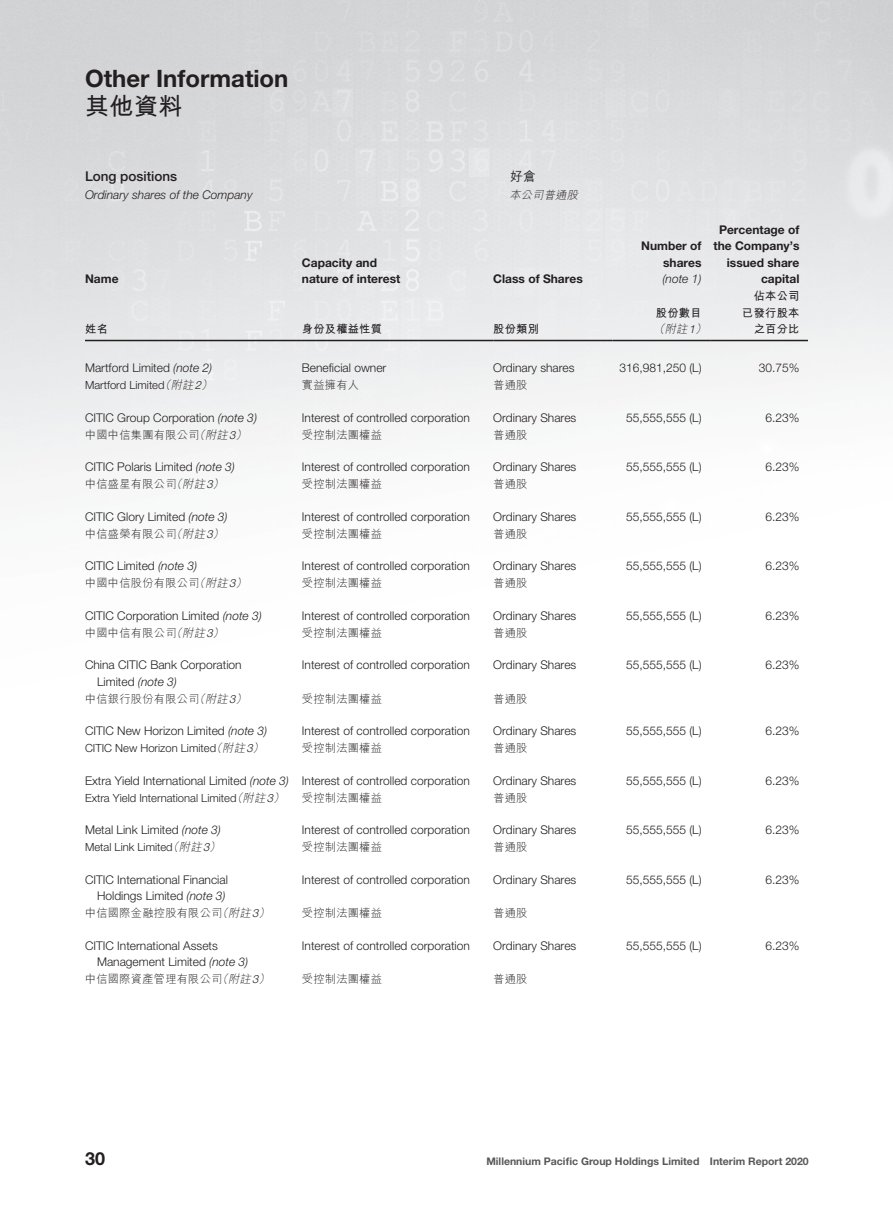
<style>
.page{position:relative;width:893px;height:1212px;background:#fff}
.page>*{position:absolute;margin:0;border:0;box-sizing:border-box;transform-origin:0 0}
.t1{font:700 24px "Helvetica Neue LT Std";color:#231f20}
.t2{font:700 24px "M Hei HK";color:#231f20}
.t3{font:700 18px "Helvetica Neue LT Std";color:#231f20}
.t4{font:500 13.5px "Helvetica Neue LT Std";color:#231f20}
.t5{font:500 12.75px "M Hei HK";color:#231f20}
.t6{font:300 12px/16.5px "Helvetica Neue LT Std";color:#231f20}
.t7{font:700 12px/16.5px "Helvetica Neue LT Std";color:#231f20;text-align:right}
.t8{font:italic 300 12px "Helvetica Neue LT Std";color:#231f20}
.t9{font:300 11.25px "M Hei HK";letter-spacing:.02em;color:#231f20}
.t10{font:300 11.25px "Helvetica Neue LT Std";color:#231f20}
.t11{font:700 11.25px/16.5px "M Hei HK";letter-spacing:.02em;color:#231f20}
.t12{font:italic 300 11.25px "M Hei HK";color:#231f20}
.t13{font:700 10.5px "Helvetica Neue LT Std";color:#57585a}
.s1{font-weight:300;font-style:italic}
.s2{font-family:"Helvetica Neue LT Std";font-weight:300;font-style:italic}
.s3{font-style:italic}
.s4{font-family:"M Hei HK";font-style:italic}
.s5{font-family:"Helvetica Neue LT Std";font-style:italic}
</style>
<div class="page">
<hr style="left:85px;top:340px;width:217px;height:1px;background:#231f20">
<hr style="left:302px;top:340px;width:191px;height:1px;background:#231f20">
<hr style="left:493px;top:340px;width:119px;height:1px;background:#231f20">
<hr style="left:612px;top:340px;width:98px;height:1px;background:#231f20">
<hr style="left:710px;top:340px;width:98px;height:1px;background:#231f20">
<h1 class="t1" style="left:85px;top:63px;width:205px">Other Information</h1>
<h1 class="t2" style="left:85px;top:89px;width:99px">其他資料</h1>
<p class="t4" style="left:85px;top:168px;width:94px">Long positions</p>
<p class="t8" style="left:85px;top:188px;width:169px">Ordinary shares of the Company</p>
<p class="t7" style="left:85px;top:270px;width:35px">Name</p>
<p class="t7" style="left:302px;top:254px;width:100px;text-align:left">Capacity and nature of interest</p>
<p class="t5" style="left:510px;top:168px;width:27px">好倉</p>
<p class="t12" style="left:509px;top:190px;width:72px">本公司普通股</p>
<p class="t7" style="left:493px;top:270px;width:91px">Class of Shares</p>
<p class="t11" style="left:85px;top:320px;width:24px">姓名</p>
<p class="t11" style="left:302px;top:320px;width:82px">身份及權益性質</p>
<p class="t11" style="left:493px;top:320px;width:47px">股份類別</p>
<p class="t7" style="left:641px;top:237px;width:62px">Number of shares</p>
<p class="t8" style="left:662px;top:272px;width:41px">(note 1)</p>
<p class="t11" style="left:653px;top:304px;width:57px">股份數目<span class="s1">（附註</span><span class="s2">1</span><span class="s1">）</span></p>
<p class="t7" style="left:713px;top:221px;width:88px">Percentage of the Company’s issued share capital</p>
<p class="t11" style="left:742px;top:287px;width:59px;text-align:right">佔本公司已發行股本之百分比</p>
<p class="t6" style="left:85px;top:359px;width:129px">Martford Limited <span class="s3">(note 2)</span></p>
<p class="t6" style="left:302px;top:359px;width:86px">Beneficial owner</p>
<p class="t6" style="left:493px;top:359px;width:83px">Ordinary shares</p>
<p class="t6" style="left:619px;top:359px;width:84px">316,981,250 (L)</p>
<p class="t6" style="left:759px;top:359px;width:42px">30.75%</p>
<p class="t10" style="left:85px;top:378px;width:131px">Martford Limited<span class="s4">（附註</span><span class="s3">2</span><span class="s4">）</span></p>
<p class="t9" style="left:302px;top:379px;width:59px">實益擁有人</p>
<p class="t9" style="left:493px;top:379px;width:36px">普通股</p>
<p class="t6" style="left:85px;top:409px;width:174px">CITIC Group Corporation <span class="s3">(note 3)</span></p>
<p class="t6" style="left:302px;top:409px;width:170px">Interest of controlled corporation</p>
<p class="t6" style="left:493px;top:409px;width:85px">Ordinary Shares</p>
<p class="t6" style="left:626px;top:409px;width:77px">55,555,555 (L)</p>
<p class="t6" style="left:765px;top:409px;width:36px">6.23%</p>
<p class="t9" style="left:85px;top:429px;width:166px">中國中信集團有限公司<span class="s3">（附註</span><span class="s5">3</span><span class="s3">）</span></p>
<p class="t9" style="left:302px;top:429px;width:82px">受控制法團權益</p>
<p class="t9" style="left:493px;top:429px;width:36px">普通股</p>
<p class="t6" style="left:85px;top:458px;width:152px">CITIC Polaris Limited <span class="s3">(note 3)</span></p>
<p class="t6" style="left:302px;top:458px;width:170px">Interest of controlled corporation</p>
<p class="t6" style="left:493px;top:458px;width:85px">Ordinary Shares</p>
<p class="t6" style="left:626px;top:458px;width:77px">55,555,555 (L)</p>
<p class="t6" style="left:765px;top:458px;width:36px">6.23%</p>
<p class="t9" style="left:85px;top:478px;width:143px">中信盛星有限公司<span class="s3">（附註</span><span class="s5">3</span><span class="s3">）</span></p>
<p class="t9" style="left:302px;top:478px;width:82px">受控制法團權益</p>
<p class="t9" style="left:493px;top:478px;width:36px">普通股</p>
<p class="t6" style="left:85px;top:508px;width:144px">CITIC Glory Limited <span class="s3">(note 3)</span></p>
<p class="t6" style="left:302px;top:508px;width:170px">Interest of controlled corporation</p>
<p class="t6" style="left:493px;top:508px;width:85px">Ordinary Shares</p>
<p class="t6" style="left:626px;top:508px;width:77px">55,555,555 (L)</p>
<p class="t6" style="left:765px;top:508px;width:36px">6.23%</p>
<p class="t9" style="left:85px;top:528px;width:143px">中信盛榮有限公司<span class="s3">（附註</span><span class="s5">3</span><span class="s3">）</span></p>
<p class="t9" style="left:302px;top:528px;width:82px">受控制法團權益</p>
<p class="t9" style="left:493px;top:528px;width:36px">普通股</p>
<p class="t6" style="left:85px;top:557px;width:114px">CITIC Limited <span class="s3">(note 3)</span></p>
<p class="t6" style="left:302px;top:557px;width:170px">Interest of controlled corporation</p>
<p class="t6" style="left:493px;top:557px;width:85px">Ordinary Shares</p>
<p class="t6" style="left:626px;top:557px;width:77px">55,555,555 (L)</p>
<p class="t6" style="left:765px;top:557px;width:36px">6.23%</p>
<p class="t9" style="left:85px;top:577px;width:166px">中國中信股份有限公司<span class="s3">（附註</span><span class="s5">3</span><span class="s3">）</span></p>
<p class="t9" style="left:302px;top:577px;width:82px">受控制法團權益</p>
<p class="t9" style="left:493px;top:577px;width:36px">普通股</p>
<p class="t6" style="left:85px;top:607px;width:178px">CITIC Corporation Limited <span class="s3">(note 3)</span></p>
<p class="t6" style="left:302px;top:607px;width:170px">Interest of controlled corporation</p>
<p class="t6" style="left:493px;top:607px;width:85px">Ordinary Shares</p>
<p class="t6" style="left:626px;top:607px;width:77px">55,555,555 (L)</p>
<p class="t6" style="left:765px;top:607px;width:36px">6.23%</p>
<p class="t9" style="left:85px;top:627px;width:143px">中國中信有限公司<span class="s3">（附註</span><span class="s5">3</span><span class="s3">）</span></p>
<p class="t9" style="left:302px;top:627px;width:82px">受控制法團權益</p>
<p class="t9" style="left:493px;top:627px;width:36px">普通股</p>
<p class="t6" style="left:97px;top:656px;width:146px;text-indent:-12px">China CITIC Bank Corporation<br>Limited <span class="s3">(note 3)</span></p>
<p class="t6" style="left:302px;top:656px;width:170px">Interest of controlled corporation</p>
<p class="t6" style="left:493px;top:656px;width:85px">Ordinary Shares</p>
<p class="t6" style="left:626px;top:656px;width:77px">55,555,555 (L)</p>
<p class="t6" style="left:765px;top:656px;width:36px">6.23%</p>
<p class="t9" style="left:85px;top:693px;width:166px">中信銀行股份有限公司<span class="s3">（附註</span><span class="s5">3</span><span class="s3">）</span></p>
<p class="t9" style="left:302px;top:693px;width:82px">受控制法團權益</p>
<p class="t9" style="left:493px;top:693px;width:36px">普通股</p>
<p class="t6" style="left:85px;top:722px;width:184px">CITIC New Horizon Limited <span class="s3">(note 3)</span></p>
<p class="t6" style="left:302px;top:722px;width:170px">Interest of controlled corporation</p>
<p class="t6" style="left:493px;top:722px;width:85px">Ordinary Shares</p>
<p class="t6" style="left:626px;top:722px;width:77px">55,555,555 (L)</p>
<p class="t6" style="left:765px;top:722px;width:36px">6.23%</p>
<p class="t10" style="left:85px;top:741px;width:183px">CITIC New Horizon Limited<span class="s4">（附註</span><span class="s3">3</span><span class="s4">）</span></p>
<p class="t9" style="left:302px;top:742px;width:82px">受控制法團權益</p>
<p class="t9" style="left:493px;top:742px;width:36px">普通股</p>
<p class="t6" style="left:85px;top:772px;width:386px">Extra Yield International Limited <span class="s3">(note 3)</span> Interest of controlled corporation</p>
<p class="t6" style="left:493px;top:772px;width:85px">Ordinary Shares</p>
<p class="t6" style="left:626px;top:772px;width:77px">55,555,555 (L)</p>
<p class="t6" style="left:765px;top:772px;width:36px">6.23%</p>
<p class="t10" style="left:85px;top:791px;width:203px">Extra Yield International Limited<span class="s4">（附註</span><span class="s3">3</span><span class="s4">）</span></p>
<p class="t9" style="left:302px;top:792px;width:82px">受控制法團權益</p>
<p class="t9" style="left:493px;top:792px;width:36px">普通股</p>
<p class="t6" style="left:85px;top:821px;width:138px">Metal Link Limited <span class="s3">(note 3)</span></p>
<p class="t6" style="left:302px;top:821px;width:170px">Interest of controlled corporation</p>
<p class="t6" style="left:493px;top:821px;width:85px">Ordinary Shares</p>
<p class="t6" style="left:626px;top:821px;width:77px">55,555,555 (L)</p>
<p class="t6" style="left:765px;top:821px;width:36px">6.23%</p>
<p class="t10" style="left:85px;top:840px;width:139px">Metal Link Limited<span class="s4">（附註</span><span class="s3">3</span><span class="s4">）</span></p>
<p class="t9" style="left:302px;top:841px;width:82px">受控制法團權益</p>
<p class="t9" style="left:493px;top:841px;width:36px">普通股</p>
<p class="t6" style="left:85px;top:871px;width:144px;text-align:right">CITIC International Financial<br>Holdings Limited <span class="s3">(note 3)</span></p>
<p class="t6" style="left:302px;top:871px;width:170px">Interest of controlled corporation</p>
<p class="t6" style="left:493px;top:871px;width:85px">Ordinary Shares</p>
<p class="t6" style="left:626px;top:871px;width:77px">55,555,555 (L)</p>
<p class="t6" style="left:765px;top:871px;width:36px">6.23%</p>
<p class="t9" style="left:85px;top:907px;width:189px">中信國際金融控股有限公司<span class="s3">（附註</span><span class="s5">3</span><span class="s3">）</span></p>
<p class="t9" style="left:302px;top:907px;width:82px">受控制法團權益</p>
<p class="t9" style="left:493px;top:907px;width:36px">普通股</p>
<p class="t6" style="left:97px;top:937px;width:153px;text-indent:-12px">CITIC International Assets<br>Management Limited <span class="s3">(note 3)</span></p>
<p class="t6" style="left:302px;top:937px;width:170px">Interest of controlled corporation</p>
<p class="t6" style="left:493px;top:937px;width:85px">Ordinary Shares</p>
<p class="t6" style="left:626px;top:937px;width:77px">55,555,555 (L)</p>
<p class="t6" style="left:765px;top:937px;width:36px">6.23%</p>
<p class="t9" style="left:85px;top:973px;width:189px">中信國際資產管理有限公司<span class="s3">（附註</span><span class="s5">3</span><span class="s3">）</span></p>
<p class="t9" style="left:302px;top:973px;width:82px">受控制法團權益</p>
<p class="t9" style="left:493px;top:973px;width:36px">普通股</p>
<h2 class="t3" style="left:85px;top:1148px;width:22px">30</h2>
<p class="t13" style="left:486px;top:1155px;width:324px">Millennium Pacific Group Holdings Limited Interim Report 2020</p>
</div>
